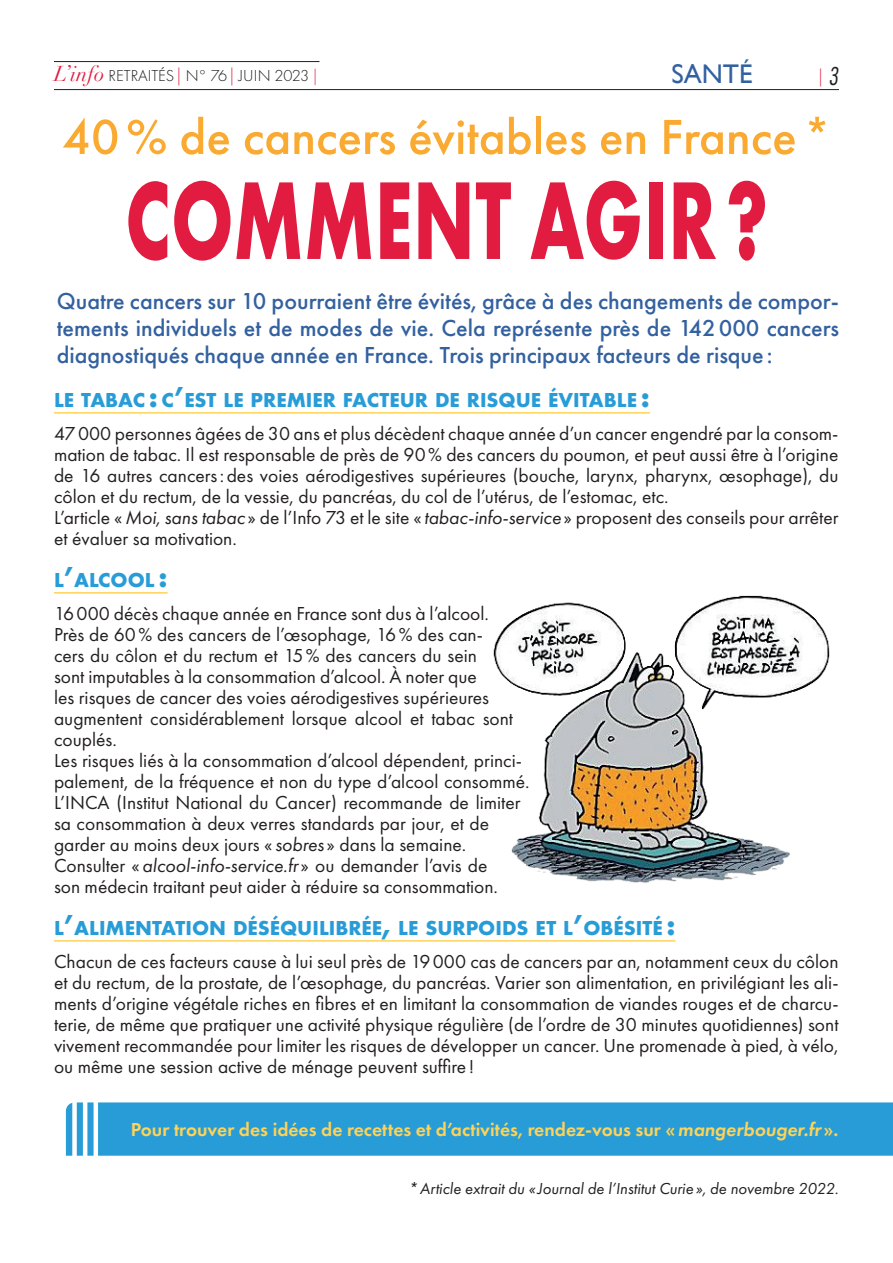
<style>
.page{position:relative;width:893px;height:1263px;background:#fff}
.page>*{position:absolute;margin:0;border:0;box-sizing:border-box;transform-origin:0 0}
.t1{font:700 114.75px "Futura PT";letter-spacing:.01em;color:#e11c40;scale:.67 1}
.t2{font:500 51px "Futura PT";color:#faaa31}
.t3{font:27px "Gill Sans";color:#3361a0}
.t4{font:500 24px/27px "Futura PT";color:#3361a0;text-align:justify}
.t5{font:700 21px "Futura PT";color:#289cd7}
.t6{font:19.5px/21px "Futura PT";color:#231f20}
.t7{font:600 19.5px "Futura PT";color:#fed356}
.t8{font:300 18px "Futura PT";color:#e11c40}
.t9{font:italic 16.5px "Futura PT";color:#231f20}
.t10{font:300 16.5px "Futura PT";color:#231f20}
.s1{font-family:"Didot";font-weight:400;font-style:italic;font-size:21px;color:#e11c40}
.s2{font-size:18px;color:#e11c40}
.s3{color:#e11c40}
.s4{font-family:"Futura PT Cond";font-weight:400;font-style:italic;font-size:27px;color:#231f20}
.s5{font-size:30px}
.s6{font-style:italic}
</style>
<div class="page">
<div style="left:66px;top:1102px;width:827px;height:54px;background:#289cd7"></div>
<hr style="left:54px;top:61px;width:266px;height:1px;background:#231f20">
<hr style="left:54px;top:89px;width:785px;height:1px;background:#231f20">
<hr style="left:54px;top:412px;width:596px;height:2px;background:#fed356">
<hr style="left:54px;top:592px;width:114px;height:2px;background:#fed356">
<hr style="left:54px;top:940px;width:621px;height:2px;background:#fed356">
<img style="left:493px;top:595px;width:337px;height:288px">
<div style="left:72px;top:1087px;width:5px;height:82px;background:#fff"></div>
<hr style="left:83px;top:1093px;width:4px;height:82px;background:#fff">
<hr style="left:94px;top:1087px;width:4px;height:88px;background:#fff">
<p class="t10" style="left:54px;top:66px;width:267px"><span class="s1">L’info</span> RETRAITÉS<span class="s2">|</span>N° 76<span class="s2">|</span> JUIN 2023<span class="s3">|</span></p>
<h3 class="t3" style="left:671px;top:58px;width:83px">SANTÉ</h3>
<p class="t8" style="left:816px;top:65px;width:24px">|<span class="s4">3</span></p>
<h2 class="t2" style="left:62px;top:106px;width:771px">40% de cancers évitables en France*</h2>
<h1 class="t1" style="left:125px;top:147px;width:961px">COMMENT AGIR?</h1>
<p class="t4" style="left:57px;top:287px;width:784px">Quatre cancers sur 10 pourraient être évités, grâce à des changements de compor&shy;tements individuels et de modes de vie. Cela représente près de 142000 cancers diagnostiqués chaque année en France. Trois principaux facteurs de risque :</p>
<p class="t5" style="left:54px;top:386px;width:597px">LE TABAC <span class="s5">:</span> C<span class="s5">’</span>EST LE PREMIER FACTEUR DE RISQUE ÉVITABLE <span class="s5">:</span></p>
<p class="t6" style="left:54px;top:423px;width:786px">47000 personnes âgées de 30 ans et plus décèdent chaque année d’un cancer engendré par la consom&shy;mation de tabac. Il est responsable de près de 90% des cancers du poumon, et peut aussi être à l’origine de 16 autres cancers:des voies aérodigestives supérieures (bouche, larynx, pharynx, œsophage), du côlon et du rectum, de la vessie, du pancréas, du col de l’utérus, de l’estomac, etc.<br>L’article «<span class="s6">Moi, sans tabac</span> » de l’Info 73 et le site « <span class="s6">tabac-info-service</span> » proposent des conseils pour arrêter et évaluer sa motivation.</p>
<p class="t5" style="left:54px;top:566px;width:115px">L<span class="s5">’</span>ALCOOL <span class="s5">:</span></p>
<p class="t6" style="left:54px;top:603px;width:477px">16000 décès chaque année en France sont dus à l’alcool.<br>Près de 60% des cancers de l’œsophage, 16% des can-<br>cers du côlon et du rectum et 15% des cancers du sein<br>sont imputables à la consommation d’alcool. À noter que<br>les risques de cancer des voies aérodigestives supérieures augmentent considérablement lorsque alcool et tabac sont couplés.<br>Les risques liés à la consommation d’alcool dépendent, princi&shy;palement, de la fréquence et non du type d’alcool consommé.<br>L’INCA (Institut National du Cancer) recommande de limiter sa consommation à deux verres standards par jour, et de garder au moins deux jours « <span class="s6">sobres</span> » dans la semaine.<br>Consulter «<span class="s6">alcool-info-service.fr</span> » ou demander l’avis de<br>son médecin traitant peut aider à réduire sa consommation.</p>
<p class="t5" style="left:54px;top:914px;width:623px">L<span class="s5">’</span>ALIMENTATION DÉSÉQUILIBRÉE<span class="s5">,</span> LE SURPOIDS ET L<span class="s5">’</span>OBÉSITÉ <span class="s5">:</span></p>
<p class="t6" style="left:54px;top:951px;width:786px;text-align:justify">Chacun de ces facteurs cause à lui seul près de 19000 cas de cancers par an, notamment ceux du côlon et du rectum, de la prostate, de l’œsophage, du pancréas. Varier son alimentation, en privilégiant les ali&shy;ments d’origine végétale riches en fibres et en limitant la consommation de viandes rouges et de charcu&shy;terie, de même que pratiquer une activité physique régulière (de l’ordre de 30 minutes quotidiennes) sont vivement recommandée pour limiter les risques de développer un cancer. Une promenade à pied, à vélo, ou même une session active de ménage peuvent suffire !</p>
<p class="t7" style="left:131px;top:1117px;width:709px">Pour trouver des idées de recettes et d’activités, rendez-vous sur «<span class="s6">mangerbouger.fr</span>».</p>
<p class="t9" style="left:408px;top:1179px;width:432px">*Article extrait du « Journal de l’Institut Curie », de novembre 2022.</p>
</div>
